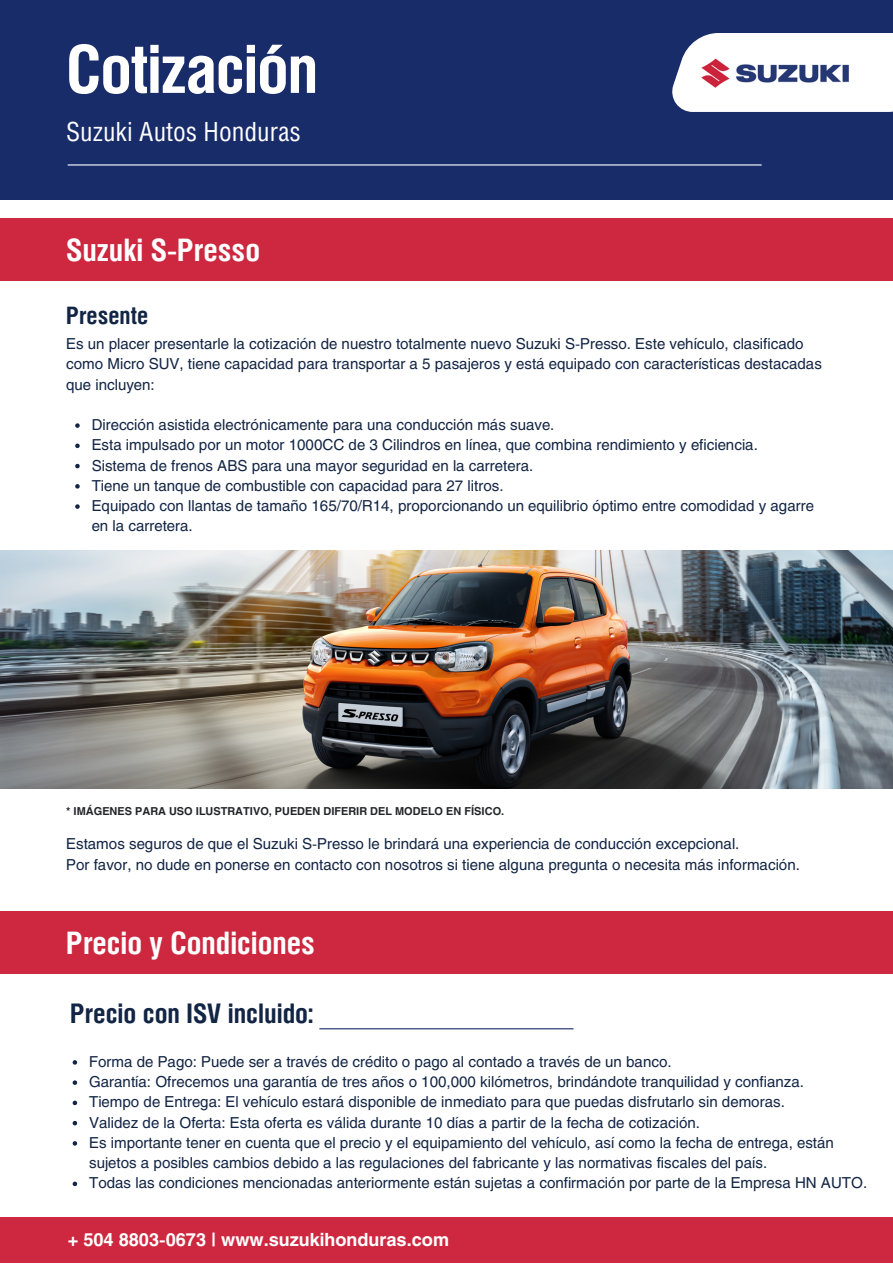
<style>
.page{position:relative;width:893px;height:1264px;background:#fff}
.page>*{position:absolute;margin:0;border:0;box-sizing:border-box;transform-origin:0 0}
.t1{font:700 66.45px "Helios Cond";letter-spacing:-.02em;color:#fff}
.t2{font:700 30.9px "Helios Cond";color:#fff}
.t3{font:700 27px "Helios Cond";color:#132544}
.t4{font:26.4px "Helios Cond";color:#fff}
.t5{font:700 24px "Helios Cond";color:#132544}
.t6{font:700 18px "Helios";color:#fff}
.t7{font:15px/20.2px "Helios";color:#132544}
.t8{font:700 10.8px "Helios";color:#212529}
</style>
<div class="page">
<div style="left:0;top:0;width:892px;height:200px;background:#192c6a"></div>
<hr style="left:68px;top:164px;width:693px;height:1px;background:#fff">
<svg style="left:672px;top:33px;width:220px;height:79px"></svg>
<img style="left:693px;top:46px;width:165px;height:53px">
<div style="left:0;top:218px;width:892px;height:63px;background:#cd283f"></div>
<svg style="left:75px;top:423px;width:5px;height:5px"></svg>
<svg style="left:75px;top:443px;width:5px;height:5px"></svg>
<svg style="left:75px;top:464px;width:5px;height:4px"></svg>
<svg style="left:75px;top:484px;width:5px;height:4px"></svg>
<svg style="left:75px;top:504px;width:5px;height:5px"></svg>
<img style="left:0;top:550px;width:892px;height:238px">
<div style="left:0;top:1217px;width:892px;height:45px;background:#cd283f"></div>
<div style="left:0;top:911px;width:892px;height:63px;background:#cd283f"></div>
<svg style="left:73px;top:1060px;width:4px;height:4px"></svg>
<svg style="left:73px;top:1080px;width:4px;height:4px"></svg>
<svg style="left:73px;top:1100px;width:4px;height:5px"></svg>
<svg style="left:73px;top:1120px;width:4px;height:5px"></svg>
<svg style="left:73px;top:1141px;width:4px;height:4px"></svg>
<svg style="left:73px;top:1181px;width:4px;height:5px"></svg>
<hr style="left:319px;top:1028px;width:254px;height:1px;background:#192c6a">
<p class="t1" style="left:66px;top:24px;width:254px">Cotización</p>
<p class="t4" style="left:66px;top:116px;width:236px">Suzuki Autos Honduras</p>
<p class="t2" style="left:66px;top:229px;width:195px">Suzuki S-Presso</p>
<p class="t5" style="left:66px;top:299px;width:84px">Presente</p>
<p class="t7" style="left:66px;top:333px;width:757px">Es un placer presentarle la cotización de nuestro totalmente nuevo Suzuki S-Presso. Este vehículo, clasificado como Micro SUV, tiene capacidad para transportar a 5 pasajeros y está equipado con características destacadas que incluyen:</p>
<p class="t7" style="left:92px;top:414px;width:464px">Dirección asistida electrónicamente para una conducción más suave.</p>
<p class="t7" style="left:92px;top:434px;width:667px">Esta impulsado por un motor 1000CC de 3 Cilindros en línea, que combina rendimiento y eficiencia.</p>
<p class="t7" style="left:92px;top:454px;width:443px">Sistema de frenos ABS para una mayor seguridad en la carretera.</p>
<p class="t7" style="left:92px;top:475px;width:413px">Tiene un tanque de combustible con capacidad para 27 litros.</p>
<p class="t7" style="left:92px;top:495px;width:723px">Equipado con llantas de tamaño 165/70/R14, proporcionando un equilibrio óptimo entre comodidad y agarre en la carretera.</p>
<p class="t8" style="left:66px;top:804px;width:439px">* IMÁGENES PARA USO ILUSTRATIVO, PUEDEN DIFERIR DEL MODELO EN FÍSICO.</p>
<p class="t7" style="left:66px;top:833px;width:674px">Estamos seguros de que el Suzuki S-Presso le brindará una experiencia de conducción excepcional.</p>
<p class="t7" style="left:66px;top:853px;width:735px">Por favor, no dude en ponerse en contacto con nosotros si tiene alguna pregunta o necesita más información.</p>
<p class="t2" style="left:66px;top:922px;width:250px">Precio y Condiciones</p>
<p class="t3" style="left:70px;top:995px;width:244px">Precio con ISV incluido:</p>
<p class="t7" style="left:89px;top:1051px;width:584px">Forma de Pago: Puede ser a través de crédito o pago al contado a través de un banco.</p>
<p class="t7" style="left:89px;top:1071px;width:716px">Garantía: Ofrecemos una garantía de tres años o 100,000 kilómetros, brindándote tranquilidad y confianza.</p>
<p class="t7" style="left:89px;top:1091px;width:697px">Tiempo de Entrega: El vehículo estará disponible de inmediato para que puedas disfrutarlo sin demoras.</p>
<p class="t7" style="left:89px;top:1111px;width:612px">Validez de la Oferta: Esta oferta es válida durante 10 días a partir de la fecha de cotización.</p>
<p class="t7" style="left:89px;top:1131px;width:746px">Es importante tener en cuenta que el precio y el equipamiento del vehículo, así como la fecha de entrega, están sujetos a posibles cambios debido a las regulaciones del fabricante y las normativas fiscales del país.</p>
<p class="t7" style="left:89px;top:1172px;width:779px">Todas las condiciones mencionadas anteriormente están sujetas a confirmación por parte de la Empresa HN AUTO.</p>
<p class="t6" style="left:68px;top:1228px;width:383px">+ 504 8803-0673 | www.suzukihonduras.com</p>
</div>
